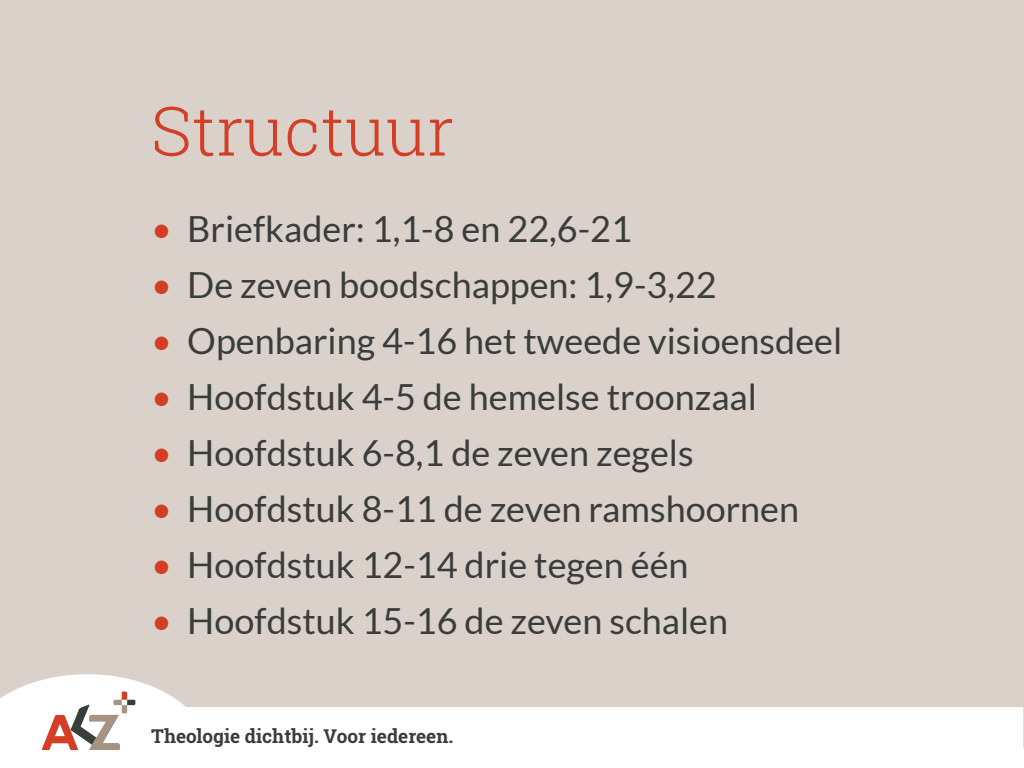
<style>
.page{position:relative;width:1024px;height:768px;background:#fff}
.page>*{position:absolute;margin:0;border:0;box-sizing:border-box;transform-origin:0 0}
.t1{font:300 68px "Roboto Slab";color:#d33e24}
.t2{font:36px "Lato";color:#393d3c}
.t3{font:700 19px "Roboto Slab";color:#393d3c}
.s1{color:#d33e24}
</style>
<div class="page">
<div style="left:0;top:0;width:1024px;height:748px;background:#d9d1ca"></div>
<svg style="left:0;top:674px;width:1023px;height:76px;fill:#fff"></svg>
<svg style="left:42px;top:691px;width:93px;height:59px;background:#dfcbc6"></svg>
<h1 class="t1" style="left:151px;top:84px;width:305px">Structuur</h1>
<p class="t2" style="left:151px;top:209px;width:482px"><span class="s1">•</span> Briefkader: 1,1-8 en 22,6-21</p>
<p class="t2" style="left:151px;top:265px;width:567px"><span class="s1">•</span> De zeven boodschappen: 1,9-3,22</p>
<p class="t2" style="left:151px;top:321px;width:693px"><span class="s1">•</span> Openbaring 4-16 het tweede visioensdeel</p>
<p class="t2" style="left:151px;top:377px;width:607px"><span class="s1">•</span> Hoofdstuk 4-5 de hemelse troonzaal</p>
<p class="t2" style="left:151px;top:433px;width:544px"><span class="s1">•</span> Hoofdstuk 6-8,1 de zeven zegels</p>
<p class="t2" style="left:151px;top:489px;width:649px"><span class="s1">•</span> Hoofdstuk 8-11 de zeven ramshoornen</p>
<p class="t2" style="left:151px;top:545px;width:539px"><span class="s1">•</span> Hoofdstuk 12-14 drie tegen één</p>
<p class="t2" style="left:151px;top:601px;width:578px"><span class="s1">•</span> Hoofdstuk 15-16 de zeven schalen</p>
<p class="t3" style="left:151px;top:723px;width:304px">Theologie dichtbij. Voor iedereen.</p>
</div>
